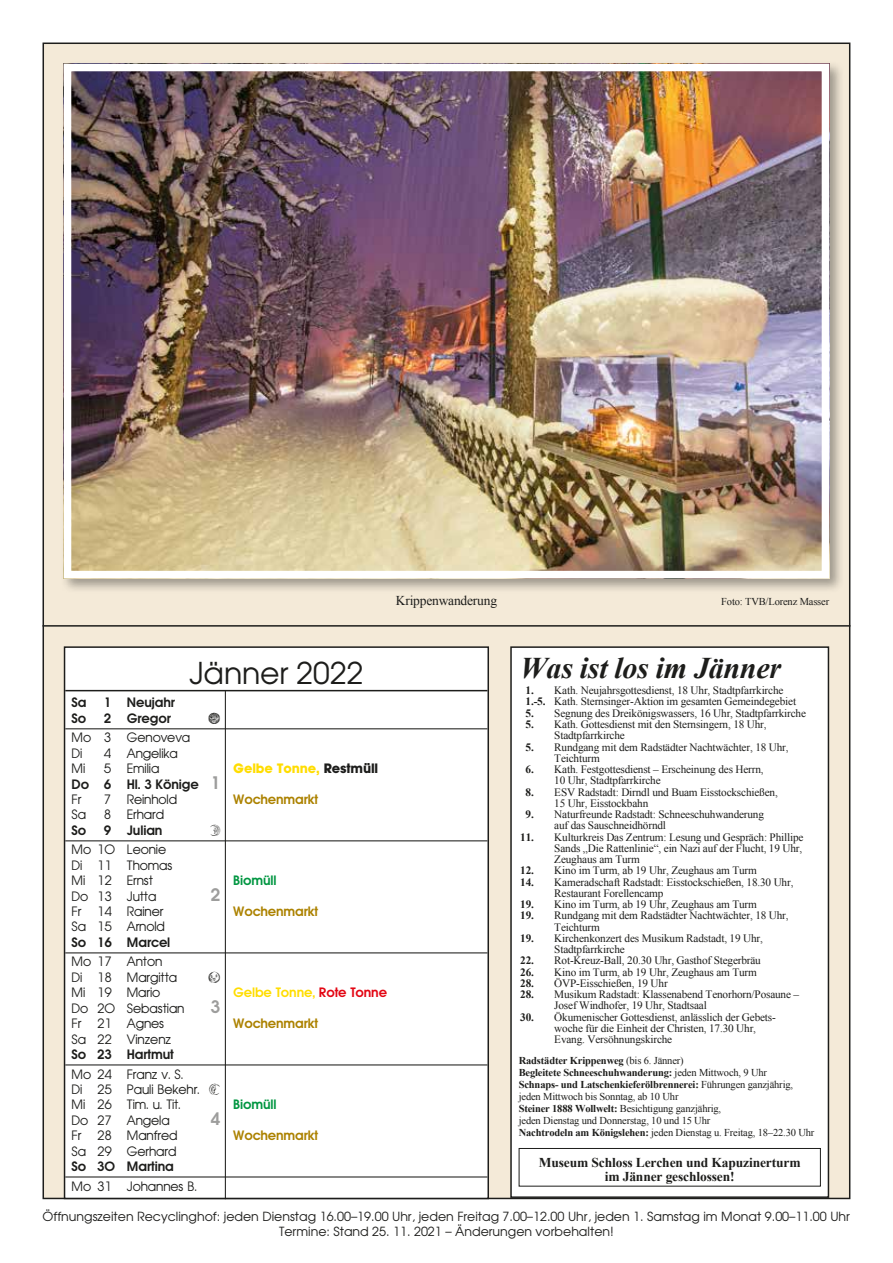
<style>
.page{position:relative;width:893px;height:1263px;background:#fff}
.page>*{position:absolute;margin:0;border:0;box-sizing:border-box;transform-origin:0 0}
.t1{font:italic 700 30px "Times New Roman";letter-spacing:-.01em;color:#1d1d1b}
.t2{font:30px "Avant Garde";color:#1d1d1b}
.t3{font:600 18px "Avant Garde BQ";color:#9d9d9c}
.t4{font:13.5px/15.5px "Avant Garde BQ";letter-spacing:-.01em;color:#1d1d1b}
.t5{font:600 13.5px/15.5px "Avant Garde BQ";letter-spacing:-.01em;color:#1d1d1b}
.t6{font:700 13.5px/13.5px "Times New Roman";letter-spacing:-.01em;color:#1d1d1b;text-align:center}
.t7{font:600 13.5px "Avant Garde BQ";letter-spacing:-.01em;color:#ac8200}
.t8{font:600 13.5px "Avant Garde BQ";letter-spacing:-.01em;color:#fd0}
.t9{font:700 13.5px "Avant Garde BQ";letter-spacing:-.01em;color:#fd0}
.t10{font:13.5px "Times New Roman";letter-spacing:-.015em;color:#1d1d1b}
.t11{font:600 13.5px "Avant Garde BQ";letter-spacing:-.01em;color:#009641}
.t12{font:12.6px/15.5px "Avant Garde";color:#1d1d1b;text-align:center}
.t13{font:11.25px/11.2px "Times New Roman";letter-spacing:-.015em;color:#1d1d1b}
.t14{font:10.5px/12px "Times New Roman";letter-spacing:-.015em;color:#1d1d1b}
.s1{font-weight:700}
.s2{color:#1d1d1b}
.s3{font-size:18px;color:#9d9d9c}
.s4{font-weight:400}
.s5{color:#e30613}
</style>
<div class="page">
<div style="left:43px;top:43px;width:807px;height:1156px;background:#f4ead8;border:2px solid #1d1d1b"></div>
<div style="left:511px;top:647px;width:317px;height:550px;background:#fff"></div>
<div style="left:510px;top:646px;width:319px;height:552px;border:2px solid #1d1d1b"></div>
<hr style="left:43px;top:625px;width:807px;height:2px;background:#1d1d1b">
<div style="left:65px;top:647px;width:423px;height:551px;background:#fff"></div>
<hr style="left:65px;top:690px;width:422px;height:1px;background:#1d1d1b">
<hr style="left:65px;top:728px;width:422px;height:1px;background:#1d1d1b">
<hr style="left:65px;top:840px;width:422px;height:1px;background:#1d1d1b">
<hr style="left:65px;top:952px;width:422px;height:1px;background:#1d1d1b">
<hr style="left:65px;top:1064px;width:422px;height:1px;background:#1d1d1b">
<hr style="left:65px;top:1176px;width:422px;height:1px;background:#1d1d1b">
<div style="left:64px;top:646px;width:425px;height:553px;border:2px solid #1d1d1b"></div>
<hr style="left:225px;top:691px;width:1px;height:508px;background:#1d1d1b">
<div style="left:519px;top:1148px;width:302px;height:38px;border:1px solid #1d1d1b"></div>
<div style="left:60px;top:60px;width:784px;height:534px;background:#1d1d1b;opacity:.4"></div>
<img style="left:73px;top:73px;width:747px;height:496px">
<div style="left:64px;top:64px;width:765px;height:514px;border:8px solid #fff"></div>
<p class="t10" style="left:396px;top:591px;width:103px">Krippenwanderung</p>
<p class="t14" style="left:721px;top:595px;width:109px">Foto: TVB/Lorenz Masser</p>
<h1 class="t1" style="left:520px;top:647px;width:262px">Was ist los im Jänner</h1>
<p class="t13" style="left:526px;top:685px;width:272px"><span class="s1">1.</span> Kath. Neujahrsgottesdienst, 18 Uhr, Stadtpfarrkirche<br><span class="s1">1.-5.</span> Kath. Sternsinger-Aktion im gesamten Gemeindegebiet</p>
<p class="t13" style="left:526px;top:707px;width:282px"><span class="s1">5.</span> Segnung des Dreikönigswassers, 16 Uhr, Stadtpfarrkirche</p>
<p class="t13" style="left:554px;top:718px;width:214px;text-indent:-29px"><span class="s1">5.</span> Kath. Gottesdienst mit den Sternsingern, 18 Uhr,<br>Stadtpfarrkirche</p>
<p class="t13" style="left:554px;top:741px;width:236px;text-indent:-29px"><span class="s1">5.</span> Rundgang mit dem Radstädter Nachtwächter, 18 Uhr,<br>Teichturm</p>
<p class="t13" style="left:554px;top:763px;width:211px;text-indent:-29px"><span class="s1">6.</span> Kath. Festgottesdienst – Erscheinung des Herrn,<br>10 Uhr, Stadtpfarrkirche</p>
<p class="t13" style="left:554px;top:786px;width:225px;text-indent:-29px"><span class="s1">8.</span> ESV Radstadt: Dirndl und Buam Eisstockschießen,<br>15 Uhr, Eisstockbahn</p>
<p class="t13" style="left:554px;top:808px;width:211px;text-indent:-29px"><span class="s1">9.</span> Naturfreunde Radstadt: Schneeschuhwanderung auf das Sauschneidhörndl</p>
<p class="t13" style="left:554px;top:831px;width:251px;text-align:justify;text-indent:-34px"><span class="s1">11.</span> Kulturkreis Das Zentrum: Lesung und Gespräch: Phillipe Sands „Die Rattenlinie“, ein Nazi auf der Flucht, 19 Uhr, Zeughaus am Turm</p>
<p class="t13" style="left:520px;top:865px;width:238px"><span class="s1">12.</span> Kino im Turm, ab 19 Uhr, Zeughaus am Turm</p>
<p class="t13" style="left:554px;top:876px;width:241px;text-indent:-34px"><span class="s1">14.</span> Kameradschaft Radstadt: Eisstockschießen, 18.30 Uhr,<br>Restaurant Forellencamp</p>
<p class="t13" style="left:520px;top:898px;width:238px"><span class="s1">19.</span> Kino im Turm, ab 19 Uhr, Zeughaus am Turm</p>
<p class="t13" style="left:554px;top:910px;width:236px;text-indent:-34px"><span class="s1">19.</span> Rundgang mit dem Radstädter Nachtwächter, 18 Uhr,<br>Teichturm</p>
<p class="t13" style="left:554px;top:932px;width:210px;text-indent:-34px"><span class="s1">19.</span> Kirchenkonzert des Musikum Radstadt, 19 Uhr,<br>Stadtpfarrkirche</p>
<p class="t13" style="left:520px;top:955px;width:242px"><span class="s1">22.</span> Rot-Kreuz-Ball, 20.30 Uhr, Gasthof Stegerbräu</p>
<p class="t13" style="left:520px;top:966px;width:238px"><span class="s1">26.</span> Kino im Turm, ab 19 Uhr, Zeughaus am Turm</p>
<p class="t13" style="left:520px;top:977px;width:149px"><span class="s1">28.</span> ÖVP-Eisschießen, 19 Uhr</p>
<p class="t13" style="left:554px;top:988px;width:246px;text-indent:-34px"><span class="s1">28.</span> Musikum Radstadt: Klassenabend Tenorhorn/Posaune –<br>Josef Windhofer, 19 Uhr, Stadtsaal</p>
<p class="t13" style="left:554px;top:1011px;width:223px;text-indent:-34px"><span class="s1">30.</span> Ökumenischer Gottesdienst, anlässlich der Gebets&shy;woche für die Einheit der Christen, 17.30 Uhr,<br>Evang. Versöhnungskirche</p>
<h1 class="t2" style="left:189px;top:654px;width:175px">Jänner 2022</h1>
<p class="t5" style="left:72px;top:695px;width:17px">Sa</p>
<p class="t5" style="left:104px;top:695px;width:73px">1 Neujahr</p>
<p class="t5" style="left:72px;top:710px;width:16px">So</p>
<p class="t5" style="left:104px;top:710px;width:69px">2 Gregor</p>
<p class="t4" style="left:72px;top:730px;width:120px">Mo 3 Genoveva<br>Di</p>
<p class="t4" style="left:104px;top:746px;width:76px">4 Angelika</p>
<p class="t4" style="left:72px;top:761px;width:15px">Mi</p>
<p class="t4" style="left:104px;top:761px;width:57px">5 Emilia</p>
<p class="t9" style="left:233px;top:760px;width:146px">Gelbe Tonne, <span class="s2">Restmüll</span></p>
<p class="t5" style="left:72px;top:776px;width:151px">Do 6 Hl. 3 Könige <span class="s3">1<br></span><span class="s4">Fr</span></p>
<p class="t4" style="left:104px;top:792px;width:75px">7 Reinhold</p>
<p class="t7" style="left:233px;top:791px;width:86px">Wochenmarkt</p>
<p class="t4" style="left:72px;top:807px;width:16px">Sa</p>
<p class="t4" style="left:104px;top:807px;width:62px">8 Erhard</p>
<p class="t5" style="left:72px;top:822px;width:16px">So</p>
<p class="t5" style="left:104px;top:822px;width:60px">9 Julian</p>
<p class="t4" style="left:72px;top:842px;width:103px">Mo 10 Leonie<br>Di 11 Thomas<br>Mi 12 Ernst</p>
<p class="t11" style="left:233px;top:873px;width:45px">Biomüll</p>
<p class="t4" style="left:72px;top:889px;width:86px">Do 13 Jutta</p>
<h2 class="t3" style="left:211px;top:884px;width:12px">2</h2>
<p class="t4" style="left:72px;top:904px;width:93px">Fr 14 Rainer</p>
<p class="t7" style="left:233px;top:903px;width:86px">Wochenmarkt</p>
<p class="t4" style="left:72px;top:919px;width:95px">Sa 15 Arnold</p>
<p class="t5" style="left:72px;top:935px;width:100px">So 16 Marcel</p>
<p class="t4" style="left:72px;top:955px;width:107px">Mo 17 Anton<br>Di 18 Margitta<br>Mi 19 Mario</p>
<p class="t8" style="left:233px;top:985px;width:155px">Gelbe Tonne, <span class="s5">Rote Tonne</span></p>
<p class="t4" style="left:72px;top:1001px;width:114px">Do 20 Sebastian</p>
<h2 class="t3" style="left:211px;top:996px;width:12px">3</h2>
<p class="t4" style="left:72px;top:1016px;width:94px">Fr 21 Agnes</p>
<p class="t7" style="left:233px;top:1015px;width:86px">Wochenmarkt</p>
<p class="t4" style="left:72px;top:1031px;width:101px">Sa 22 Vinzenz</p>
<p class="t5" style="left:72px;top:1047px;width:104px">So 23 Hartmut</p>
<p class="t4" style="left:72px;top:1066px;width:130px">Mo 24 Franz v. S.<br>Di 25 Pauli Bekehr.<br>Mi 26 Tim. u. Tit.</p>
<p class="t14" style="left:519px;top:1054px;width:297px"><span class="s1">Radstädter Krippenweg</span> (bis 6. Jänner)<br><span class="s1">Begleitete Schneeschuhwanderung:</span> jeden Mittwoch, 9 Uhr<br><span class="s1">Schnaps- und Latschenkieferölbrennerei:</span> Führungen ganzjährig, jeden Mittwoch bis Sonntag, ab 10 Uhr<br><span class="s1">Steiner 1888 Wollwelt:</span> Besichtigung ganzjährig,<br>jeden Dienstag und Donnerstag, 10 und 15 Uhr<br><span class="s1">Nachtrodeln am Königslehen:</span> jeden Dienstag u. Freitag, 18–22.30 Uhr</p>
<p class="t11" style="left:233px;top:1097px;width:45px">Biomüll</p>
<p class="t4" style="left:72px;top:1113px;width:100px">Do 27 Angela</p>
<h2 class="t3" style="left:211px;top:1108px;width:12px">4</h2>
<p class="t4" style="left:72px;top:1128px;width:107px">Fr 28 Manfred</p>
<p class="t7" style="left:233px;top:1128px;width:86px">Wochenmarkt</p>
<p class="t4" style="left:72px;top:1143px;width:106px">Sa 29 Gerhard</p>
<p class="t5" style="left:72px;top:1159px;width:104px">So 30 Martina</p>
<p class="t4" style="left:72px;top:1178px;width:127px">Mo 31 Johannes B.</p>
<p class="t6" style="left:539px;top:1156px;width:263px">Museum Schloss Lerchen und Kapuzinerturm im Jänner geschlossen!</p>
<p class="t12" style="left:43px;top:1208px;width:809px">Öffnungszeiten Recyclinghof: jeden Dienstag 16.00–19.00 Uhr, jeden Freitag 7.00–12.00 Uhr, jeden 1. Samstag im Monat 9.00–11.00 Uhr<br>Termine: Stand 25. 11. 2021 – Änderungen vorbehalten!</p>
</div>
